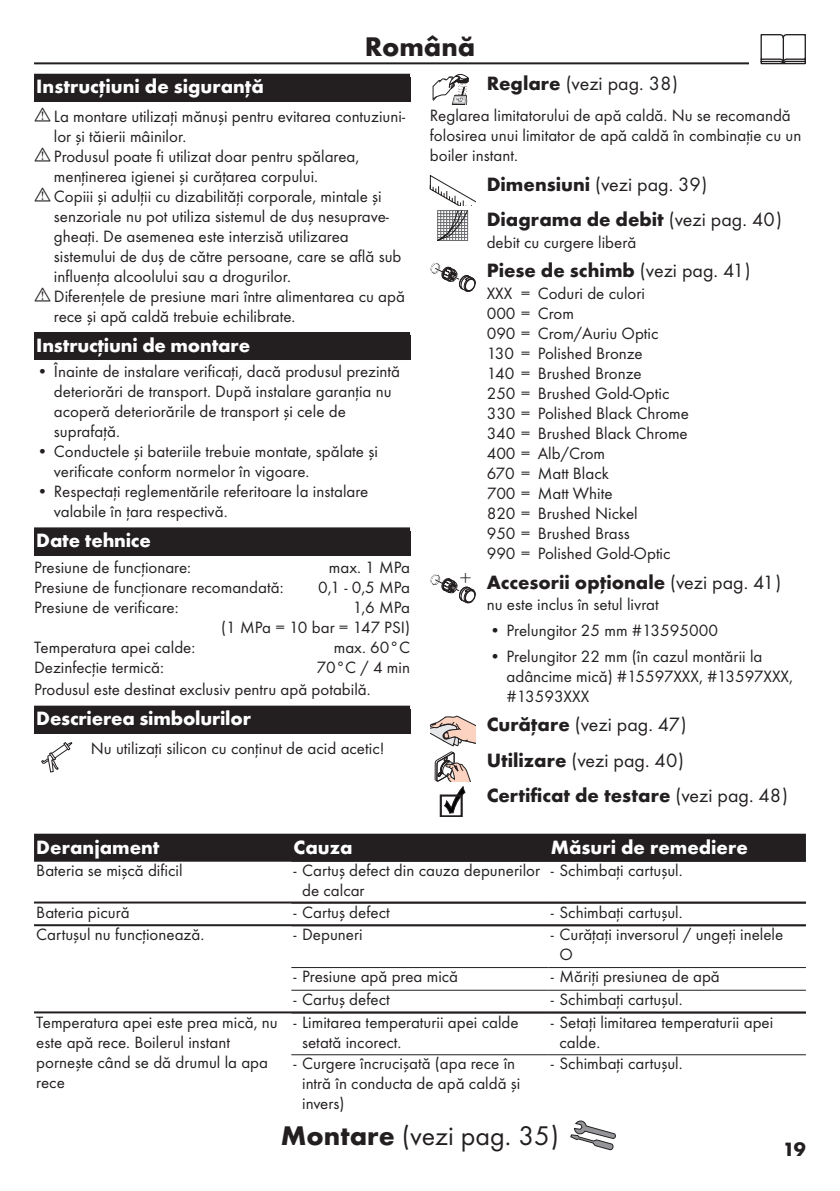
<style>
.page{position:relative;width:840px;height:1191px;background:#fff}
.page>*{position:absolute;margin:0;border:0;box-sizing:border-box;transform-origin:0 0}
.t1{font:28px "Futura TOT Boo";color:#231f20}
.t2{font:700 28px "Futura TOT";color:#231f20}
.t3{font:300 21.2px "Futura TOT";color:#231f20}
.t4{font:700 20px "Futura TOT";color:#231f20}
.t5{font:700 20px "Futura TOT";color:#fff}
.t6{font:20px/35.4px "Futura TOT Boo";color:#231f20}
.t7{font:17px/20px "Futura TOT Boo";color:#231f20}
.s1{font-family:"Futura TOT";font-weight:700}
.s2{font-family:"Futura TOT Boo";font-weight:400}
</style>
<div class="page">
<hr style="left:34px;top:62px;width:771px;height:2px;background:#231f20">
<div style="left:748px;top:34px;width:68px;height:34px;background:#fff"></div>
<svg style="left:760px;top:34px;width:45px;height:30px"></svg>
<div style="left:34px;top:74px;width:376px;height:28px;background:#231f20"></div>
<div style="left:34px;top:332px;width:376px;height:28px;background:#231f20"></div>
<div style="left:34px;top:527px;width:376px;height:28px;background:#231f20"></div>
<div style="left:34px;top:709px;width:376px;height:25px;background:#231f20"></div>
<div style="left:34px;top:705px;width:376px;height:28px;background:#231f20"></div>
<svg style="left:41px;top:742px;width:32px;height:30px"></svg>
<svg style="left:432px;top:74px;width:36px;height:31px"></svg>
<svg style="left:429px;top:175px;width:46px;height:66px"></svg>
<svg style="left:430px;top:263px;width:45px;height:29px"></svg>
<svg style="left:430px;top:574px;width:45px;height:29px"></svg>
<svg style="left:430px;top:716px;width:45px;height:101px"></svg>
<svg style="left:570px;top:1120px;width:45px;height:30px"></svg>
<div style="left:34px;top:833px;width:771px;height:26px;background:#231f20"></div>
<hr style="left:34px;top:859px;width:771px;height:2px;background:#231f20">
<hr style="left:34px;top:901px;width:771px;height:2px;background:#231f20">
<hr style="left:34px;top:924px;width:771px;height:2px;background:#231f20">
<hr style="left:291px;top:967px;width:257px;height:1px;background:#231f20">
<hr style="left:548px;top:967px;width:257px;height:1px;background:#231f20">
<hr style="left:291px;top:989px;width:257px;height:1px;background:#231f20">
<hr style="left:548px;top:989px;width:257px;height:1px;background:#231f20">
<hr style="left:34px;top:1011px;width:771px;height:2px;background:#231f20">
<hr style="left:291px;top:1054px;width:257px;height:1px;background:#231f20">
<hr style="left:548px;top:1054px;width:257px;height:1px;background:#231f20">
<h1 class="t2" style="left:364px;top:29px;width:112px">Română</h1>
<p class="t5" style="left:36px;top:74px;width:229px">Instrucţiuni de siguranţă</p>
<p class="t7" style="left:54px;top:106px;width:352px">La montare utilizaţi mănuşi pentru evitarea contuziuni&shy;lor şi tăierii mâinilor.<br>Produsul poate fi utilizat doar pentru spălarea, menţinerea igienei şi curăţarea corpului.<br>Copiii şi adulţii cu dizabilităţi corporale, mintale şi senzoriale nu pot utiliza sistemul de duş nesuprave&shy;gheaţi. De asemenea este interzisă utilizarea sistemului de duş de către persoane, care se află sub influenţa alcoolului sau a drogurilor.<br>Diferenţele de presiune mari între alimentarea cu apă rece şi apă caldă trebuie echilibrate.</p>
<p class="t5" style="left:36px;top:332px;width:215px">Instrucţiuni de montare</p>
<p class="t7" style="left:54px;top:361px;width:347px;text-indent:-17px">• Înainte de instalare verificaţi, dacă produsul prezintă deteriorări de transport. După instalare garanţia nu acoperă deteriorările de transport şi cele de suprafaţă.</p>
<p class="t7" style="left:54px;top:441px;width:325px;text-indent:-17px">• Conductele şi bateriile trebuie montate, spălate şi verificate conform normelor în vigoare.</p>
<p class="t7" style="left:54px;top:481px;width:316px;text-indent:-17px">• Respectaţi reglementările referitoare la instalare valabile în ţara respectivă.</p>
<p class="t5" style="left:36px;top:528px;width:116px">Date tehnice</p>
<p class="t7" style="left:34px;top:557px;width:158px">Presiune de funcţionare:</p>
<p class="t7" style="left:329px;top:557px;width:83px">max. 1 MPa</p>
<p class="t7" style="left:34px;top:577px;width:251px">Presiune de funcţionare recomandată:</p>
<p class="t7" style="left:318px;top:577px;width:93px">0,1 - 0,5 MPa</p>
<p class="t7" style="left:34px;top:597px;width:146px">Presiune de verificare:</p>
<p class="t7" style="left:221px;top:597px;width:190px;text-align:right">1,6 MPa<br>(1 MPa = 10 bar = 147 PSI)</p>
<p class="t7" style="left:34px;top:637px;width:163px">Temperatura apei calde:</p>
<p class="t7" style="left:333px;top:637px;width:78px">max. 60°C</p>
<p class="t7" style="left:34px;top:657px;width:131px">Dezinfecţie termică:</p>
<p class="t7" style="left:34px;top:655px;width:377px;line-height:22.8px;text-indent:282px">70°C / 4 min<br>Produsul este destinat exclusiv pentru apă potabilă.</p>
<p class="t5" style="left:36px;top:706px;width:216px">Descrierea simbolurilor</p>
<p class="t7" style="left:91px;top:738px;width:295px">Nu utilizaţi silicon cu conţinut de acid acetic!</p>
<p class="t6" style="left:486px;top:65px;width:193px"><span class="s1">Reglare</span> (vezi pag. 38)</p>
<p class="t7" style="left:429px;top:105px;width:373px">Reglarea limitatorului de apă caldă. Nu se recomandă folosirea unui limitator de apă caldă în combinaţie cu un boiler instant.</p>
<p class="t6" style="left:486px;top:166px;width:222px"><span class="s1">Dimensiuni</span> (vezi pag. 39)</p>
<p class="t4" style="left:486px;top:207px;width:297px">Diagrama de debit <span class="s2">(vezi pag. 40)</span></p>
<p class="t7" style="left:486px;top:232px;width:151px">debit cu curgere liberă</p>
<p class="t4" style="left:486px;top:258px;width:265px">Piese de schimb <span class="s2">(vezi pag. 41)</span></p>
<p class="t7" style="left:486px;top:283px;width:204px">XXX = Coduri de culori<br>000 = Crom<br>090 = Crom/Auriu Optic<br>130 = Polished Bronze<br>140 = Brushed Bronze<br>250 = Brushed Gold-Optic<br>330 = Polished Black Chrome<br>340 = Brushed Black Chrome<br>400 = Alb/Crom<br>670 = Matt Black<br>700 = Matt White<br>820 = Brushed Nickel<br>950 = Brushed Brass<br>990 = Polished Gold-Optic</p>
<p class="t4" style="left:486px;top:569px;width:296px">Accesorii opţionale <span class="s2">(vezi pag. 41)</span></p>
<p class="t7" style="left:486px;top:594px;width:173px">nu este inclus în setul livrat</p>
<p class="t7" style="left:489px;top:620px;width:230px">• Prelungitor 25 mm #13595000</p>
<p class="t7" style="left:506px;top:646px;width:288px;text-indent:-17px">• Prelungitor 22 mm (în cazul montării la adâncime mică) #15597XXX, #13597XXX, #13593XXX</p>
<p class="t6" style="left:486px;top:707px;width:201px"><span class="s1">Curăţare</span> (vezi pag. 47)<br><span class="s1">Utilizare</span> (vezi pag. 40)</p>
<p class="t4" style="left:486px;top:783px;width:303px">Certificat de testare <span class="s2">(vezi pag. 48)</span></p>
<p class="t3" style="left:459px;top:566px;width:13px">+</p>
<p class="t5" style="left:36px;top:835px;width:125px">Deranjament</p>
<p class="t5" style="left:293px;top:835px;width:60px">Cauza</p>
<p class="t5" style="left:550px;top:835px;width:198px">Măsuri de remediere</p>
<p class="t7" style="left:36px;top:860px;width:148px">Bateria se mişcă dificil</p>
<p class="t7" style="left:302px;top:860px;width:239px;text-indent:-8px">- Cartuş defect din cauza depunerilor de calcar</p>
<p class="t7" style="left:550px;top:860px;width:133px">- Schimbaţi cartuşul.</p>
<p class="t7" style="left:36px;top:902px;width:95px">Bateria picură</p>
<p class="t7" style="left:293px;top:902px;width:98px">- Cartuş defect</p>
<p class="t7" style="left:550px;top:902px;width:133px">- Schimbaţi cartuşul.</p>
<p class="t7" style="left:36px;top:924px;width:169px">Cartuşul nu funcţionează.</p>
<p class="t7" style="left:293px;top:924px;width:71px">- Depuneri</p>
<p class="t7" style="left:559px;top:924px;width:225px;text-indent:-8px">- Curăţaţi inversorul / ungeţi inelele<br>O</p>
<p class="t7" style="left:293px;top:966px;width:166px">- Presiune apă prea mică</p>
<p class="t7" style="left:550px;top:966px;width:170px">- Măriţi presiunea de apă</p>
<p class="t7" style="left:293px;top:989px;width:98px">- Cartuş defect</p>
<p class="t7" style="left:550px;top:989px;width:133px">- Schimbaţi cartuşul.</p>
<p class="t7" style="left:36px;top:1011px;width:243px">Temperatura apei este prea mică, nu este apă rece. Boilerul instant porneşte când se dă drumul la apa rece</p>
<p class="t7" style="left:302px;top:1011px;width:218px;text-indent:-8px">- Limitarea temperaturii apei calde setată incorect.</p>
<p class="t7" style="left:559px;top:1011px;width:215px;text-indent:-8px">- Setaţi limitarea temperaturii apei calde.</p>
<p class="t7" style="left:302px;top:1053px;width:220px;text-indent:-8px">- Curgere încrucişată (apa rece în intră în conducta de apă caldă şi invers)</p>
<p class="t7" style="left:550px;top:1053px;width:133px">- Schimbaţi cartuşul.</p>
<h1 class="t1" style="left:281px;top:1119px;width:279px"><span class="s1">Montare</span> (vezi pag. 35)</h1>
<p class="t4" style="left:782px;top:1136px;width:25px">19</p>
</div>
